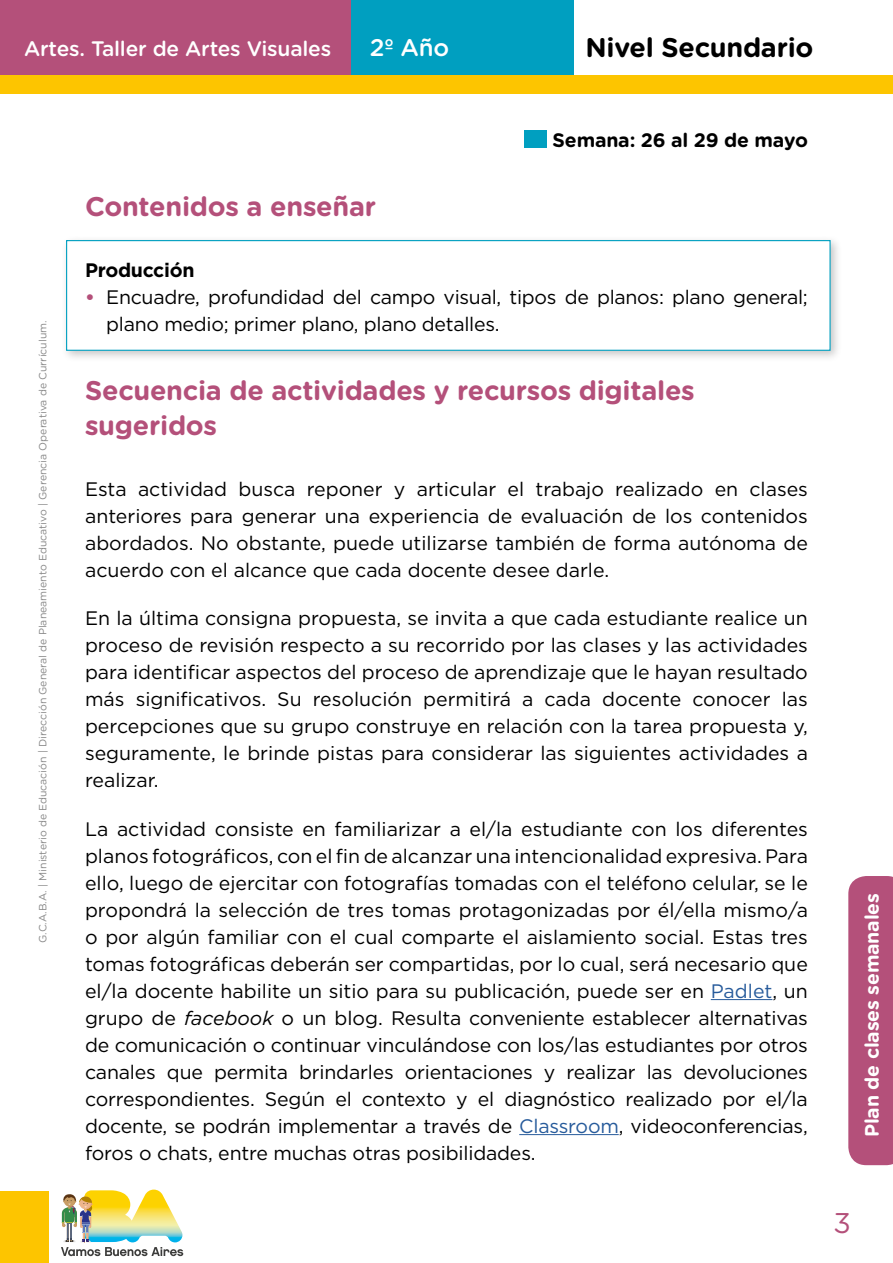
<style>
.page{position:relative;width:893px;height:1263px;background:#fff}
.page>*{position:absolute;margin:0;border:0;box-sizing:border-box;transform-origin:0 0}
.t1{font:28.5px "Gotham Rounded";color:#b4507a}
.t2{font:700 27px/34.5px "Gotham Rounded";letter-spacing:-.01em;color:#b4507a}
.t3{font:700 27px "Gotham Rounded";letter-spacing:-.01em;color:#000}
.t4{font:500 24px "Gotham Rounded";color:#fff}
.t5{font:500 21px "Gotham Rounded";letter-spacing:-.01em;color:#fff}
.t6{font:19.5px/27px "Gotham";letter-spacing:-.01em;color:#000;text-align:justify}
.t7{font:700 19.5px "Gotham Rounded";letter-spacing:-.01em;color:#fff}
.t8{font:700 19.5px "Gotham Rounded";letter-spacing:-.01em;color:#000}
.t9{font:700 19.5px "Gotham";letter-spacing:-.015em;color:#000}
.t10{font:10.5px "Gotham Rounded";color:#878787}
.s1{font-weight:700;color:#b4507a}
.s2{color:#275b9b}
.s3{font-style:italic}
</style>
<div class="page">
<div style="left:0;top:1191px;width:48px;height:72px;background:#fdc500"></div>
<div style="left:0;top:0;width:351px;height:78px;background:#b4507a"></div>
<div style="left:351px;top:0;width:223px;height:78px;background:#009fc0"></div>
<div style="left:0;top:75px;width:893px;height:19px;background:#fdc500"></div>
<svg style="left:848px;top:876px;width:45px;height:289px;background:#b6557e"></svg>
<svg style="left:61px;top:1189px;width:122px;height:67px"></svg>
<div style="left:61px;top:234px;width:780px;height:129px;background:#000;opacity:.22"></div>
<div style="left:66px;top:240px;width:765px;height:111px;background:#fff;border:1px solid #009fc0"></div>
<hr style="left:711px;top:999px;width:61px;height:1px;background:#275b9b">
<hr style="left:519px;top:1134px;width:100px;height:1px;background:#275b9b">
<div style="left:524px;top:130px;width:23px;height:18px;background:#009fc0"></div>
<p class="t5" style="left:24px;top:34px;width:309px">Artes. Taller de Artes Visuales</p>
<p class="t4" style="left:370px;top:31px;width:81px">2º Año</p>
<h2 class="t3" style="left:585px;top:28px;width:230px">Nivel Secundario</h2>
<p class="t10" style="left:36px;top:943px;width:624px;rotate:-90deg">G.C.A.B.A. | Ministerio de Educación | Dirección General de Planeamiento Educativo | Gerencia Operativa de Currículum.</p>
<h2 class="t2" style="left:85px;top:188px;width:293px">Contenidos a enseñar</h2>
<p class="t8" style="left:553px;top:125px;width:257px">Semana: 26 al 29 de mayo</p>
<p class="t9" style="left:85px;top:257px;width:111px">Producción</p>
<p class="t6" style="left:106px;top:283px;width:703px;text-indent:-21px"><span class="s1">•</span> Encuadre, profundidad del campo visual, tipos de planos: plano general; plano medio; primer plano, plano detalles.</p>
<h2 class="t2" style="left:85px;top:372px;width:611px">Secuencia de actividades y recursos digitales sugeridos</h2>
<p class="t6" style="left:85px;top:475px;width:724px">Esta actividad busca reponer y articular el trabajo realizado en clases anteriores para generar una experiencia de evaluación de los contenidos abordados. No obstante, puede utilizarse también de forma autónoma de acuerdo con el alcance que cada docente desee darle.</p>
<p class="t6" style="left:85px;top:604px;width:724px">En la última consigna propuesta, se invita a que cada estudiante realice un proceso de revisión respecto a su recorrido por las clases y las actividades para identificar aspectos del proceso de aprendizaje que le hayan resultado más significativos. Su resolución permitirá a cada docente conocer las percepciones que su grupo construye en relación con la tarea propuesta y, seguramente, le brinde pistas para considerar las siguientes actividades a realizar.</p>
<p class="t6" style="left:85px;top:815px;width:724px">La actividad consiste en familiarizar a el/la estudiante con los diferentes planos fotográficos, con el fin de alcanzar una intencionalidad expresiva. Para ello, luego de ejercitar con fotografías tomadas con el teléfono celular, se le propondrá la selección de tres tomas protagonizadas por él/ella mismo/a o por algún familiar con el cual comparte el aislamiento social. Estas tres tomas fotográficas deberán ser compartidas, por lo cual, será necesario que el/la docente habilite un sitio para su publicación, puede ser en <span class="s2">Padlet</span>, un grupo de <span class="s3">facebook</span> o un blog. Resulta conveniente establecer alternativas de comunicación o continuar vinculándose con los/las estudiantes por otros canales que permita brindarles orientaciones y realizar las devoluciones correspondientes. Según el contexto y el diagnóstico realizado por el/la docente, se podrán implementar a través de <span class="s2">Classroom</span>, videoconferencias, foros o chats, entre muchas otras posibilidades.</p>
<p class="t7" style="left:858px;top:1137px;width:246px;rotate:-90deg">Plan de clases semanales</p>
<h1 class="t1" style="left:833px;top:1203px;width:19px">3</h1>
</div>
